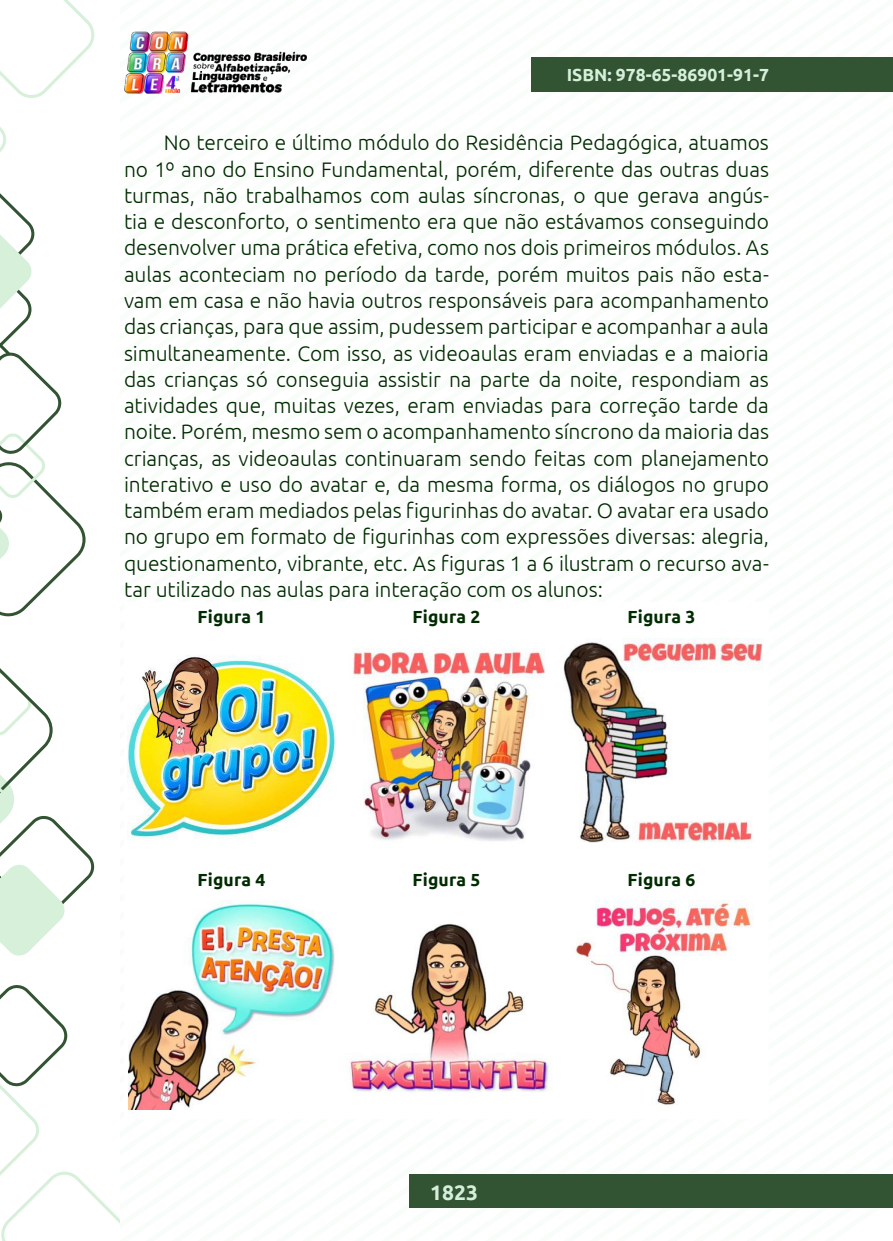
<style>
.page{position:relative;width:893px;height:1241px;background:#fff}
.page>*{position:absolute;margin:0;border:0;box-sizing:border-box;transform-origin:0 0}
._8_CORPO{font:300 21px/26.2px "Ubuntu";letter-spacing:-.005em;color:#002b00;text-align:justify}
.t1{font:700 21px "Ubuntu";color:#d6efda}
._10_LEGENDAS{font:700 17.5px "Ubuntu";letter-spacing:.01em;color:#002b00}
.t2{font:700 17.5px "Ubuntu";color:#d6efda}
</style>
<div class="page">
<div style="left:410px;top:1174px;width:483px;height:33px;background:#335433"></div>
<img style="left:124px;top:31px;width:182px;height:62px">
<div style="left:532px;top:57px;width:361px;height:35px;background:#335433"></div>
<svg style="left:0;top:985px;width:119px;height:255px"></svg>
<svg style="left:0;top:0;width:94px;height:616px"></svg>
<svg style="left:0;top:668px;width:94px;height:288px"></svg>
<img style="left:127px;top:655px;width:209px;height:184px">
<img style="left:353px;top:648px;width:192px;height:193px">
<img style="left:563px;top:638px;width:200px;height:205px">
<img style="left:129px;top:900px;width:206px;height:208px">
<img style="left:349px;top:924px;width:203px;height:168px">
<img style="left:576px;top:900px;width:176px;height:205px">
<p class="t2" style="left:567px;top:64px;width:204px">ISBN: 978-65-86901-91-7</p>
<p class="_8_CORPO" style="left:124px;top:129px;width:646px;text-indent:40px">No terceiro e último módulo do Residência Pedagógica, atuamos no 1º ano do Ensino Fundamental, porém, diferente das outras duas turmas, não trabalhamos com aulas síncronas, o que gerava angús&shy;tia e desconforto, o sentimento era que não estávamos conseguindo desenvolver uma prática efetiva, como nos dois primeiros módulos. As aulas aconteciam no período da tarde, porém muitos pais não esta&shy;vam em casa e não havia outros responsáveis para acompanhamento das crianças, para que assim, pudessem participar e acompanhar a aula simultaneamente. Com isso, as videoaulas eram enviadas e a maioria das crianças só conseguia assistir na parte da noite, respondiam as atividades que, muitas vezes, eram enviadas para correção tarde da noite. Porém, mesmo sem o acompanhamento síncrono da maioria das crianças, as videoaulas continuaram sendo feitas com planejamento interativo e uso do avatar e, da mesma forma, os diálogos no grupo também eram mediados pelas figurinhas do avatar. O avatar era usado no grupo em formato de figurinhas com expressões diversas: alegria, questionamento, vibrante, etc. As figuras 1 a 6 ilustram o recurso ava&shy;tar utilizado nas aulas para interação com os alunos:</p>
<p class="_10_LEGENDAS" style="left:198px;top:606px;width:69px">Figura 1</p>
<p class="_10_LEGENDAS" style="left:413px;top:606px;width:69px">Figura 2</p>
<p class="_10_LEGENDAS" style="left:628px;top:606px;width:69px">Figura 3</p>
<p class="_10_LEGENDAS" style="left:198px;top:868px;width:69px">Figura 4</p>
<p class="_10_LEGENDAS" style="left:413px;top:868px;width:69px">Figura 5</p>
<p class="_10_LEGENDAS" style="left:628px;top:868px;width:69px">Figura 6</p>
<p class="t1" style="left:430px;top:1178px;width:49px">1823</p>
</div>
